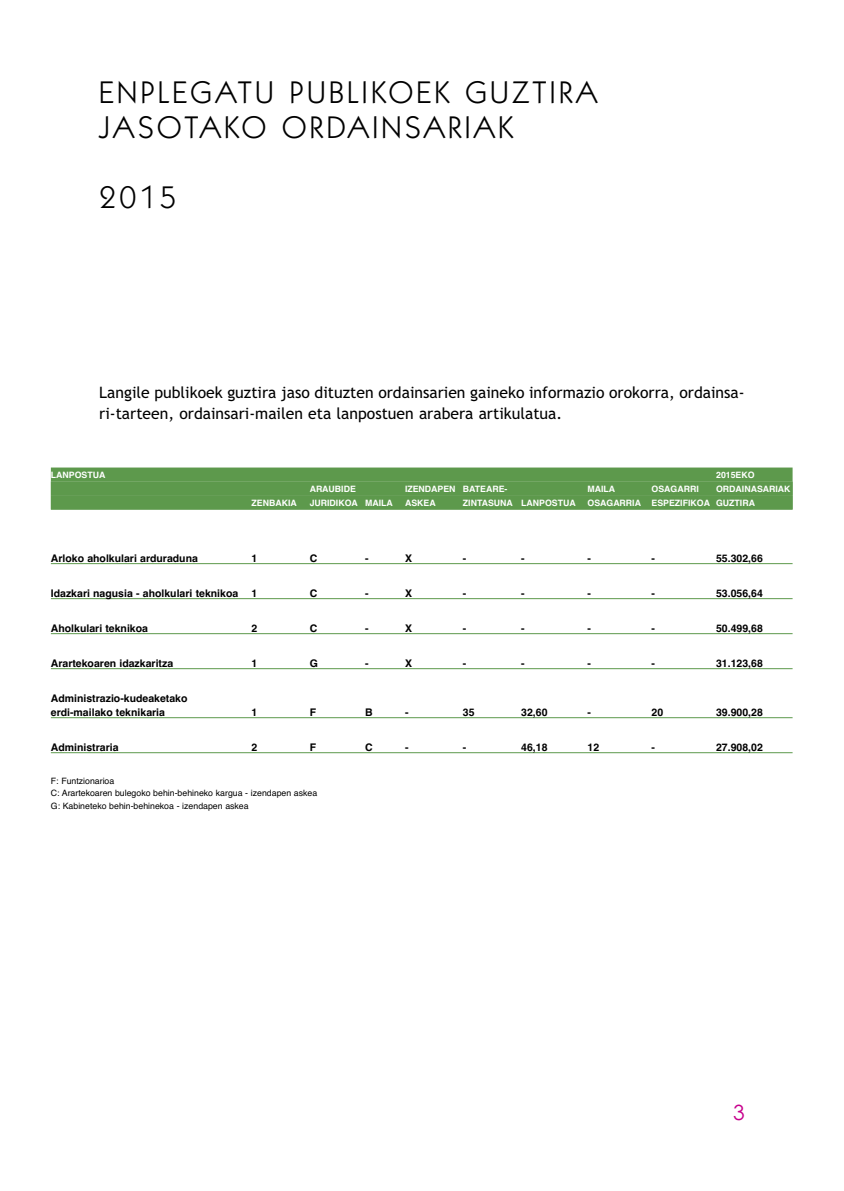
<style>
.page{position:relative;width:844px;height:1191px;background:#fff}
.page>*{position:absolute;margin:0;border:0;box-sizing:border-box;transform-origin:0 0}
.t1{font:31.5px/35px "Kabel IT Cby BT";letter-spacing:.105em;color:#000}
.t2{font:21px "Century Gothic";color:#c7008d}
.t3{font:15.75px/21px "Trebuchet MS";color:#000}
.t4{font:700 10.5px/14px "Helvetica";color:#000}
.t5{font:700 8.75px "Helvetica";color:#fff}
.t6{font:8.75px/12.2px "Helvetica";color:#000}
</style>
<div class="page">
<div style="left:51px;top:467px;width:741px;height:14px;background:#5d994c"></div>
<div style="left:51px;top:481px;width:741px;height:14px;background:#5d994c"></div>
<div style="left:51px;top:495px;width:741px;height:14px;background:#5d994c"></div>
<hr style="left:51px;top:563px;width:741px;height:1px;background:#5d994c">
<hr style="left:51px;top:598px;width:741px;height:1px;background:#5d994c">
<hr style="left:51px;top:633px;width:741px;height:1px;background:#5d994c">
<hr style="left:51px;top:668px;width:741px;height:1px;background:#5d994c">
<hr style="left:51px;top:717px;width:741px;height:1px;background:#5d994c">
<hr style="left:51px;top:752px;width:741px;height:1px;background:#5d994c">
<h1 class="t1" style="left:99px;top:78px;width:499px">ENPLEGATU PUBLIKOEK GUZTIRA<br>JASOTAKO ORDAINSARIAK</h1>
<h1 class="t1" style="left:99px;top:183px;width:79px">2015</h1>
<h3 class="t3" style="left:99px;top:382px;width:646px">Langile publikoek guztira jaso dituzten ordainsarien gaineko informazio orokorra, ordainsa&shy;ri-tarteen, ordainsari-mailen eta lanpostuen arabera artikulatua.</h3>
<p class="t5" style="left:51px;top:470px;width:56px">LANPOSTUA</p>
<p class="t5" style="left:716px;top:470px;width:40px">2015EKO</p>
<p class="t5" style="left:309px;top:484px;width:48px">ARAUBIDE</p>
<p class="t5" style="left:405px;top:484px;width:104px">IZENDAPEN BATEARE-</p>
<p class="t5" style="left:587px;top:484px;width:29px">MAILA</p>
<p class="t5" style="left:651px;top:484px;width:49px">OSAGARRI</p>
<p class="t5" style="left:716px;top:484px;width:76px">ORDAINASARIAK</p>
<p class="t5" style="left:251px;top:498px;width:47px">ZENBAKIA</p>
<p class="t5" style="left:309px;top:498px;width:85px">JURIDIKOA MAILA</p>
<p class="t5" style="left:405px;top:498px;width:32px">ASKEA</p>
<p class="t5" style="left:463px;top:498px;width:114px">ZINTASUNA LANPOSTUA</p>
<p class="t5" style="left:587px;top:498px;width:169px">OSAGARRIA ESPEZIFIKOA GUZTIRA</p>
<p class="t4" style="left:51px;top:551px;width:148px">Arloko aholkulari arduraduna</p>
<p class="t4" style="left:251px;top:551px;width:7px">1</p>
<p class="t4" style="left:309px;top:551px;width:9px">C</p>
<p class="t4" style="left:365px;top:551px;width:5px">-</p>
<p class="t4" style="left:405px;top:551px;width:9px">X</p>
<p class="t4" style="left:463px;top:551px;width:5px">-</p>
<p class="t4" style="left:521px;top:551px;width:5px">-</p>
<p class="t4" style="left:587px;top:551px;width:5px">-</p>
<p class="t4" style="left:651px;top:551px;width:5px">-</p>
<p class="t4" style="left:716px;top:551px;width:48px">55.302,66</p>
<p class="t4" style="left:51px;top:586px;width:189px">Idazkari nagusia - aholkulari teknikoa</p>
<p class="t4" style="left:251px;top:586px;width:7px">1</p>
<p class="t4" style="left:309px;top:586px;width:9px">C</p>
<p class="t4" style="left:365px;top:586px;width:5px">-</p>
<p class="t4" style="left:405px;top:586px;width:9px">X</p>
<p class="t4" style="left:463px;top:586px;width:5px">-</p>
<p class="t4" style="left:521px;top:586px;width:5px">-</p>
<p class="t4" style="left:587px;top:586px;width:5px">-</p>
<p class="t4" style="left:651px;top:586px;width:5px">-</p>
<p class="t4" style="left:716px;top:586px;width:48px">53.056,64</p>
<p class="t4" style="left:51px;top:621px;width:99px">Aholkulari teknikoa</p>
<p class="t4" style="left:251px;top:621px;width:7px">2</p>
<p class="t4" style="left:309px;top:621px;width:9px">C</p>
<p class="t4" style="left:365px;top:621px;width:5px">-</p>
<p class="t4" style="left:405px;top:621px;width:9px">X</p>
<p class="t4" style="left:463px;top:621px;width:5px">-</p>
<p class="t4" style="left:521px;top:621px;width:5px">-</p>
<p class="t4" style="left:587px;top:621px;width:5px">-</p>
<p class="t4" style="left:651px;top:621px;width:5px">-</p>
<p class="t4" style="left:716px;top:621px;width:48px">50.499,68</p>
<p class="t4" style="left:51px;top:656px;width:124px">Arartekoaren idazkaritza</p>
<p class="t4" style="left:251px;top:656px;width:7px">1</p>
<p class="t4" style="left:309px;top:656px;width:10px">G</p>
<p class="t4" style="left:365px;top:656px;width:5px">-</p>
<p class="t4" style="left:405px;top:656px;width:9px">X</p>
<p class="t4" style="left:463px;top:656px;width:5px">-</p>
<p class="t4" style="left:521px;top:656px;width:5px">-</p>
<p class="t4" style="left:587px;top:656px;width:5px">-</p>
<p class="t4" style="left:651px;top:656px;width:5px">-</p>
<p class="t4" style="left:716px;top:656px;width:48px">31.123,68</p>
<p class="t4" style="left:51px;top:691px;width:138px">Administrazio-kudeaketako erdi-mailako teknikaria</p>
<p class="t4" style="left:251px;top:705px;width:7px">1</p>
<p class="t4" style="left:309px;top:705px;width:8px">F</p>
<p class="t4" style="left:365px;top:705px;width:9px">B</p>
<p class="t4" style="left:405px;top:705px;width:5px">-</p>
<p class="t4" style="left:463px;top:705px;width:13px">35</p>
<p class="t4" style="left:521px;top:705px;width:28px">32,60</p>
<p class="t4" style="left:587px;top:705px;width:5px">-</p>
<p class="t4" style="left:651px;top:705px;width:13px">20</p>
<p class="t4" style="left:716px;top:705px;width:48px">39.900,28</p>
<p class="t4" style="left:51px;top:740px;width:69px">Administraria</p>
<p class="t4" style="left:251px;top:740px;width:7px">2</p>
<p class="t4" style="left:309px;top:740px;width:8px">F</p>
<p class="t4" style="left:365px;top:740px;width:9px">C</p>
<p class="t4" style="left:405px;top:740px;width:5px">-</p>
<p class="t4" style="left:463px;top:740px;width:5px">-</p>
<p class="t4" style="left:521px;top:740px;width:28px">46,18</p>
<p class="t4" style="left:587px;top:740px;width:13px">12</p>
<p class="t4" style="left:651px;top:740px;width:5px">-</p>
<p class="t4" style="left:716px;top:740px;width:48px">27.908,02</p>
<p class="t6" style="left:51px;top:775px;width:268px">F: Funtzionarioa<br>C: Arartekoaren bulegoko behin-behineko kargua - izendapen askea<br>G: Kabineteko behin-behinekoa - izendapen askea</p>
<h2 class="t2" style="left:732px;top:1100px;width:13px">3</h2>
</div>
